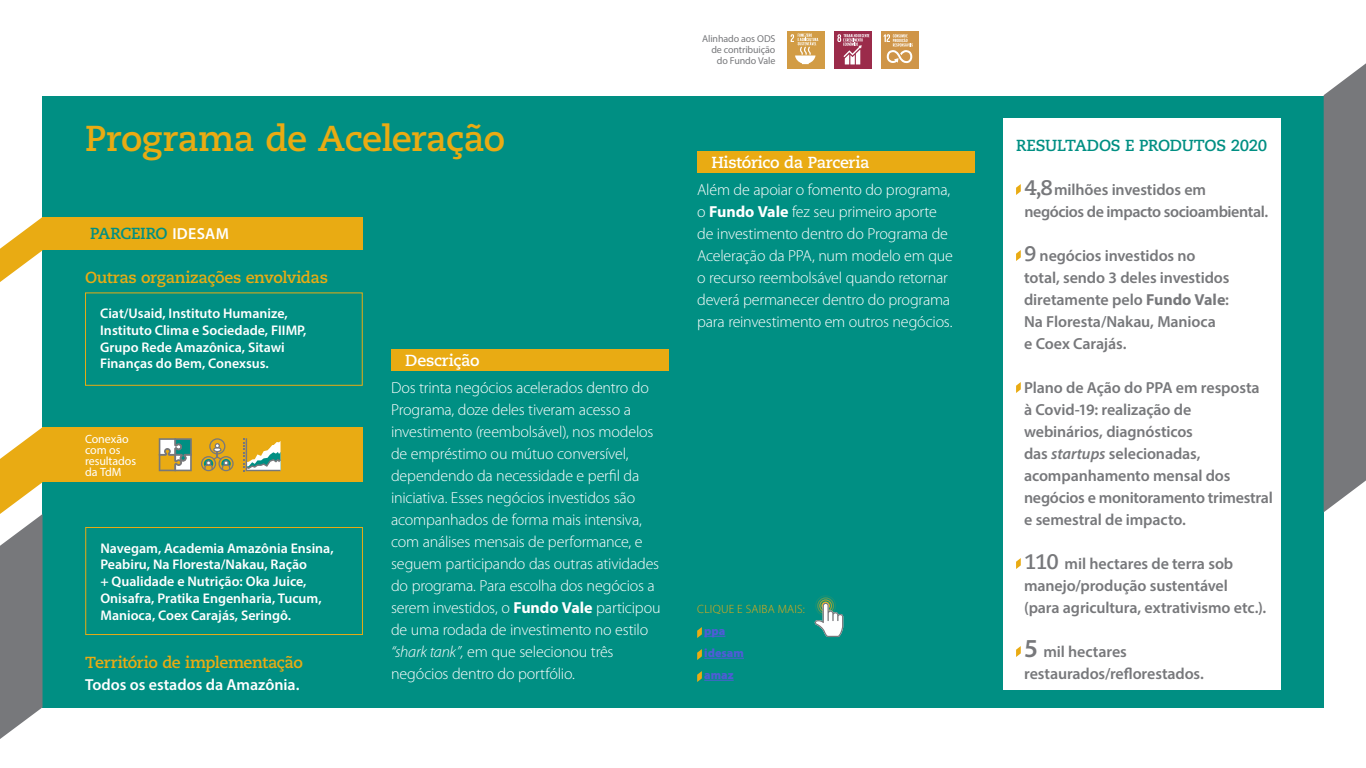
<style>
.page{position:relative;width:1366px;height:768px;background:#fff}
.page>*{position:absolute;margin:0;border:0;box-sizing:border-box;transform-origin:0 0}
.t1{font:700 36px "Caecilia LT Std";letter-spacing:-.015em;color:#e9ab13}
.t2{font:300 16px/22px "Myriad Pro";letter-spacing:-.015em;color:#fff}
.t3{font:600 16px/22px "Myriad Pro";letter-spacing:-.01em;color:#77787b}
.t4{font:700 16px "Caecilia LT Std";letter-spacing:-.025em;color:#e9ab13}
.t5{font:700 16px "Caecilia LT Std";letter-spacing:-.02em;color:#008f83}
.t6{font:700 16px "Caecilia LT Std";letter-spacing:-.02em;color:#fff}
.t7{font:600 16px "Myriad Pro";color:#fff}
.t8{font:600 14px/16.8px "Myriad Pro";color:#fff}
.t9{font:12px/11px "Myriad Pro";letter-spacing:-.01em;color:#fff}
.t10{font:300 12px "Myriad Pro";letter-spacing:.02em;color:#e9ab13}
.t11{font:900 12px/22px "Myriad Pro";color:#4f5cd6}
.t12{font:10px/11px "Myriad Pro";letter-spacing:-.01em;color:#77787b;text-align:right}
.s1{font-family:"Myriad Pro";font-weight:600;color:#fff}
.s2{font-weight:700}
.s3{font-style:italic}
.s4{font-family:"Caecilia LT Std";font-weight:700;font-size:21px}
.s5{font-size:26px}
</style>
<div class="page">
<div style="left:43px;top:96px;width:1281px;height:611px;background:#008f83"></div>
<svg style="left:1324px;top:63px;width:42px;height:449px;background:#808184"></svg>
<div style="left:43px;top:217px;width:320px;height:33px;background:#e9ab13"></div>
<svg style="left:0;top:427px;width:43px;height:312px"></svg>
<svg style="left:0;top:217px;width:42px;height:65px"></svg>
<div style="left:85px;top:292px;width:278px;height:94px;border:1px solid #e9ab13"></div>
<div style="left:834px;top:31px;width:38px;height:38px;background:#9b2b4a"></div>
<svg style="left:837px;top:34px;width:32px;height:30px"></svg>
<div style="left:787px;top:31px;width:38px;height:38px;background:#d29c45"></div>
<svg style="left:791px;top:34px;width:27px;height:30px"></svg>
<div style="left:881px;top:31px;width:38px;height:38px;background:#cf9548"></div>
<svg style="left:884px;top:34px;width:29px;height:29px"></svg>
<hr style="left:704px;top:658px;width:40px;height:1px;background:#4f5cd6">
<hr style="left:704px;top:680px;width:30px;height:1px;background:#4f5cd6">
<svg style="left:697px;top:627px;width:28px;height:11px"></svg>
<svg style="left:697px;top:649px;width:5px;height:11px"></svg>
<svg style="left:697px;top:671px;width:5px;height:11px"></svg>
<div style="left:1003px;top:118px;width:278px;height:572px;background:#fff"></div>
<svg style="left:1016px;top:184px;width:5px;height:11px"></svg>
<svg style="left:1016px;top:250px;width:5px;height:11px"></svg>
<svg style="left:1016px;top:382px;width:5px;height:11px"></svg>
<svg style="left:1016px;top:558px;width:5px;height:11px"></svg>
<svg style="left:1016px;top:646px;width:5px;height:11px"></svg>
<svg style="left:815px;top:595px;width:28px;height:42px"></svg>
<div style="left:43px;top:427px;width:320px;height:55px;background:#e9ab13"></div>
<svg style="left:159px;top:438px;width:33px;height:33px"></svg>
<div style="left:85px;top:527px;width:278px;height:108px;border:1px solid #e9ab13"></div>
<div style="left:391px;top:349px;width:278px;height:22px;background:#e9ab13"></div>
<div style="left:697px;top:151px;width:278px;height:22px;background:#e9ab13"></div>
<svg style="left:243px;top:438px;width:38px;height:33px"></svg>
<svg style="left:201px;top:438px;width:33px;height:33px"></svg>
<h1 class="t1" style="left:85px;top:117px;width:422px">Programa de Aceleração</h1>
<p class="t5" style="left:90px;top:224px;width:140px">PARCEIRO <span class="s1">IDESAM</span></p>
<p class="t4" style="left:85px;top:268px;width:245px">Outras organizações envolvidas</p>
<p class="t8" style="left:100px;top:305px;width:208px">Ciat/Usaid, Instituto Humanize,<br>Instituto Clima e Sociedade, FIIMP,<br>Grupo Rede Amazônica, Sitawi<br>Finanças do Bem, Conexsus.</p>
<p class="t9" style="left:85px;top:433px;width:53px">Conexão com os resultados da TdM</p>
<p class="t8" style="left:100px;top:539px;width:235px">Navegam, Academia Amazônia Ensina, Peabiru, Na Floresta/Nakau, Ração<br>+ Qualidade e Nutrição: Oka Juice, Onisafra, Pratika Engenharia, Tucum, Manioca, Coex Carajás, Seringô.</p>
<p class="t4" style="left:85px;top:653px;width:219px">Território de implementação</p>
<p class="t7" style="left:85px;top:674px;width:216px">Todos os estados da Amazônia.</p>
<p class="t6" style="left:405px;top:351px;width:76px">Descrição</p>
<p class="t2" style="left:391px;top:377px;width:271px">Dos trinta negócios acelerados dentro do Programa, doze deles tiveram acesso a investimento (reembolsável), nos modelos de empréstimo ou mútuo conversível, dependendo da necessidade e perfil da iniciativa. Esses negócios investidos são acompanhados de forma mais intensiva, com análises mensais de performance, e seguem participando das outras atividades do programa. Para escolha dos negócios a serem investidos, o <span class="s2">Fundo Vale</span> participou de uma rodada de investimento no estilo <span class="s3">“shark tank”,</span> em que selecionou três negócios dentro do portfólio.</p>
<p class="t12" style="left:702px;top:33px;width:75px">Alinhado aos ODS de contribuição do Fundo Vale</p>
<p class="t6" style="left:711px;top:153px;width:160px">Histórico da Parceria</p>
<p class="t2" style="left:697px;top:179px;width:257px">Além de apoiar o fomento do programa, o <span class="s2">Fundo Vale</span> fez seu primeiro aporte de investimento dentro do Programa de Aceleração da PPA, num modelo em que o recurso reembolsável quando retornar deverá permanecer dentro do programa para reinvestimento em outros negócios.</p>
<p class="t10" style="left:697px;top:602px;width:109px">CLIQUE E SAIBA MAIS:</p>
<p class="t11" style="left:704px;top:620px;width:41px">ppa idesam amaz</p>
<p class="t5" style="left:1016px;top:136px;width:253px">RESULTADOS E PRODUTOS 2020</p>
<p class="t3" style="left:1025px;top:178px;width:245px"><span class="s4">4,8</span> milhões investidos em negócios de impacto socioambiental.</p>
<p class="t3" style="left:1024px;top:244px;width:207px"><span class="s4">9</span> negócios investidos no total, sendo 3 deles investidos diretamente pelo <span class="s2">Fundo Vale</span>:<br>Na Floresta/Nakau, Manioca<br>e Coex Carajás.</p>
<p class="t3" style="left:1024px;top:376px;width:250px">Plano de Ação do PPA em resposta<br>à Covid-19: realização de webinários, diagnósticos<br>das <span class="s3">startups</span> selecionadas, acompanhamento mensal dos negócios e monitoramento trimestral e semestral de impacto.</p>
<p class="t3" style="left:1024px;top:552px;width:244px"><span class="s4">110</span> mil hectares de terra sob manejo/produção sustentável (para agricultura, extrativismo etc.).</p>
<p class="t3" style="left:1024px;top:640px;width:181px"><span class="s5">5</span> mil hectares restaurados/reflorestados.</p>
</div>
